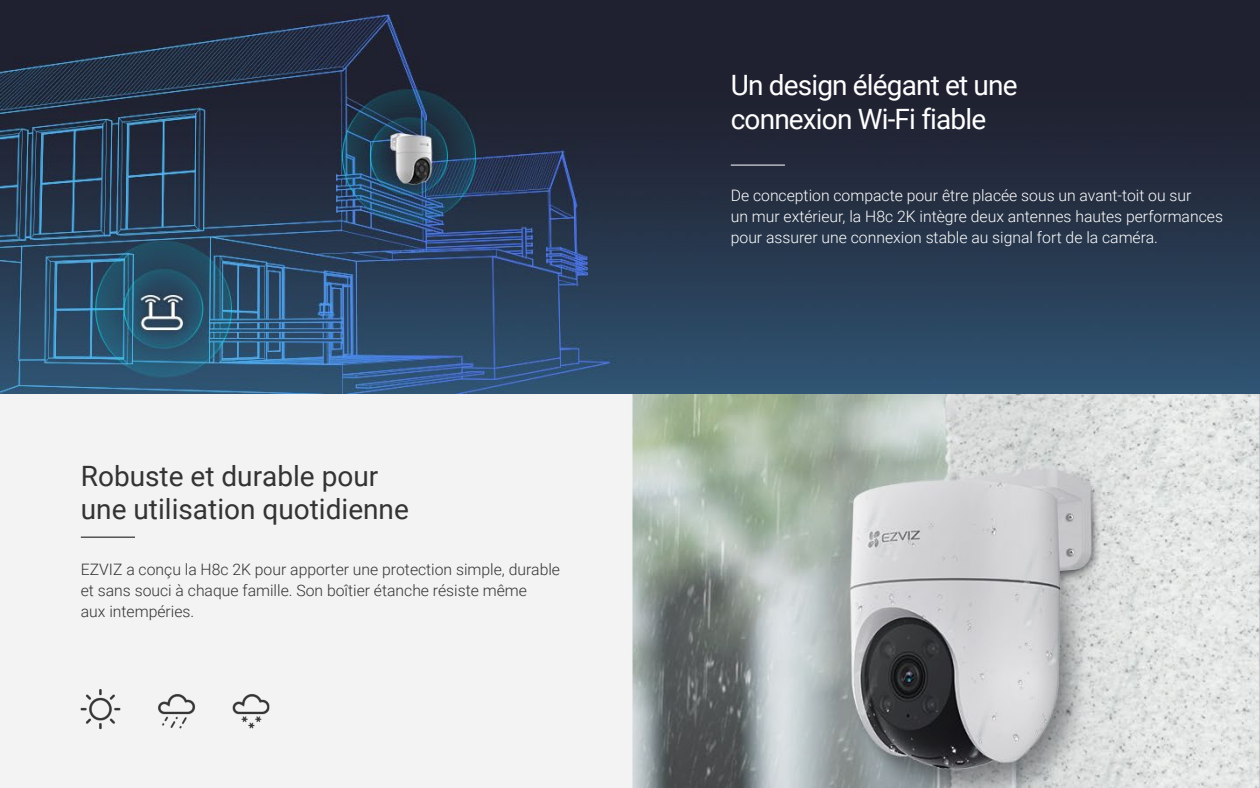
<style>
.page{position:relative;width:1260px;height:788px;background:#fff}
.page>*{position:absolute;margin:0;border:0;box-sizing:border-box;transform-origin:0 0}
.t1{font:28px/33.6px "Roboto";color:#333}
.t2{font:28px/33.6px "Roboto";letter-spacing:-.03em;color:#fff}
.t3{font:300 15.75px/21px "Roboto";color:#fff}
.t4{font:300 15.75px/21px "Roboto";color:#333}
</style>
<div class="page">
<img style="left:41px;top:394px;width:1219px;height:394px">
<hr style="left:81px;top:536px;width:54px;height:1px;background:#050505">
<img style="left:74px;top:686px;width:200px;height:47px">
<img style="left:0;top:0;width:1260px;height:394px">
<hr style="left:731px;top:165px;width:54px;height:1px;background:#fff">
<div style="left:0;top:394px;width:41px;height:394px;background:#f3f3f3"></div>
<h1 class="t1" style="left:81px;top:457px;width:330px">Robuste et durable pour une utilisation quotidienne</h1>
<p class="t4" style="left:81px;top:558px;width:481px">EZVIZ a conçu la H8c 2K pour apporter une protection simple, durable et sans souci à chaque famille. Son boîtier étanche résiste même<br>aux intempéries.</p>
<h1 class="t2" style="left:731px;top:67px;width:288px">Un design élégant et une connexion Wi-Fi fiable</h1>
<p class="t3" style="left:731px;top:185px;width:494px">De conception compacte pour être placée sous un avant-toit ou sur<br>un mur extérieur, la H8c 2K intègre deux antennes hautes performances pour assurer une connexion stable au signal fort de la caméra.</p>
</div>
